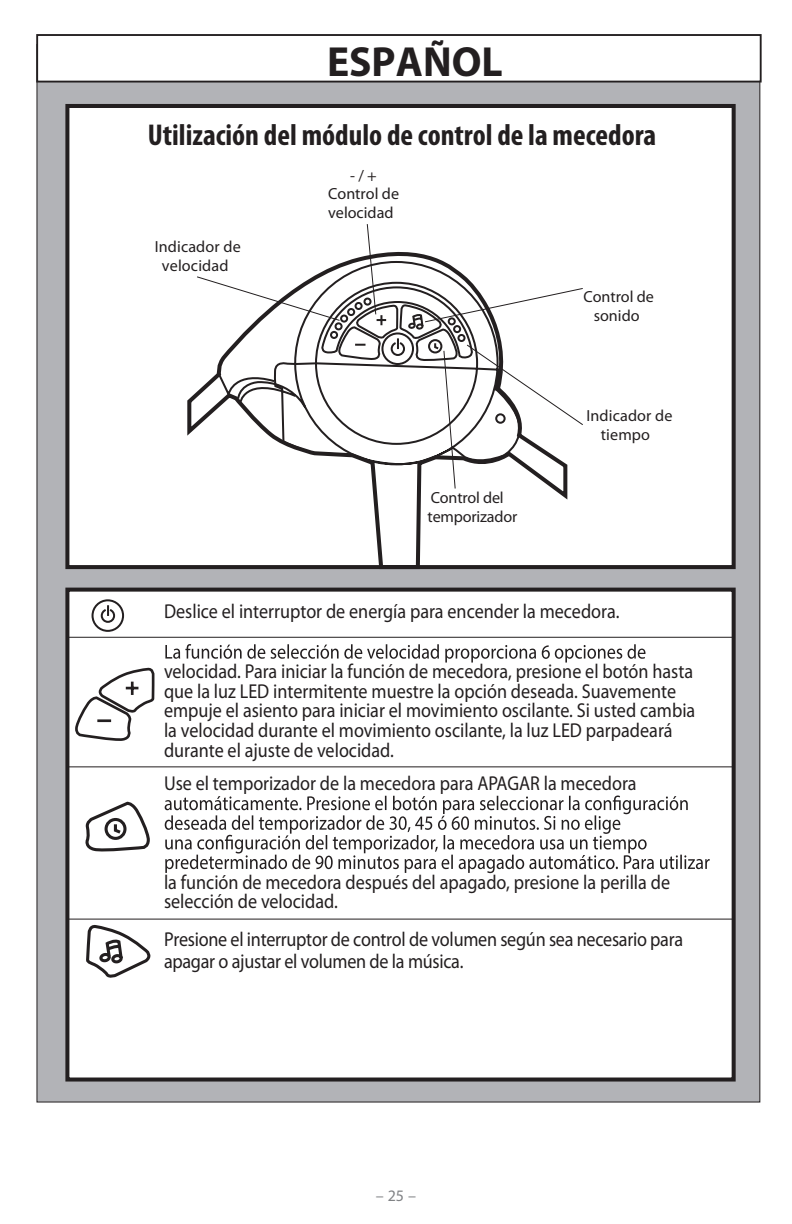
<style>
.page{position:relative;width:792px;height:1224px;background:#fff}
.page>*{position:absolute;margin:0;border:0;box-sizing:border-box;transform-origin:0 0}
.t1{font:700 42.2px "Myriad Pro";color:#231f20}
.t2{font:700 condensed 30.2px "Myriad Pro";color:#231f20}
.t3{font:20.2px/19.6px "Myriad Pro";color:#231f20;scale:.9 1}
.t4{font:16.2px/19.4px "Myriad Pro";color:#231f20;text-align:center}
.t5{font:16px "Myriad Pro";color:#808285}
</style>
<div class="page">
<div style="left:37px;top:44px;width:723px;height:1058px;background:#b2b3b7"></div>
<div style="left:67px;top:106px;width:667px;height:461px;background:#fff"></div>
<div style="left:65px;top:104px;width:671px;height:465px;border:4px solid #231f20"></div>
<div style="left:67px;top:590px;width:667px;height:490px;background:#fff"></div>
<div style="left:65px;top:588px;width:671px;height:494px;border:4px solid #231f20"></div>
<hr style="left:66px;top:637px;width:667px;height:1px;background:#231f20">
<hr style="left:66px;top:766px;width:667px;height:1px;background:#231f20">
<hr style="left:66px;top:919px;width:667px;height:1px;background:#231f20">
<svg style="left:165px;top:796px;width:545px;height:77px"></svg>
<svg style="left:569px;top:288px;width:14px;height:4px"></svg>
<svg style="left:366px;top:224px;width:3px;height:13px"></svg>
<svg style="left:184px;top:237px;width:385px;height:333px"></svg>
<svg style="left:216px;top:260px;width:306px;height:333px"></svg>
<svg style="left:91px;top:599px;width:34px;height:33px"></svg>
<svg style="left:75px;top:667px;width:80px;height:74px"></svg>
<svg style="left:85px;top:801px;width:63px;height:51px"></svg>
<svg style="left:86px;top:925px;width:65px;height:53px"></svg>
<div style="left:37px;top:35px;width:724px;height:47px;background:#fff"></div>
<div style="left:36px;top:34px;width:726px;height:49px;border:2px solid #231f20"></div>
<svg style="left:165px;top:644px;width:481px;height:19px"></svg>
<p class="t1" style="left:327px;top:38px;width:177px">ESPAÑOL</p>
<p class="t2" style="left:148px;top:119px;width:510px">Utilización del módulo de control de la mecedora</p>
<p class="t4" style="left:155px;top:237px;width:88px">Indicador de velocidad</p>
<p class="t4" style="left:328px;top:168px;width:72px;line-height:17px">- / +<br>Control de</p>
<p class="t4" style="left:328px;top:203px;width:67px">velocidad</p>
<p class="t4" style="left:428px;top:488px;width:91px;text-align:left">Control del temporizador</p>
<p class="t4" style="left:583px;top:287px;width:72px">Control de sonido</p>
<p class="t4" style="left:587px;top:406px;width:87px">Indicador de tiempo</p>
<p class="t3" style="left:164px;top:602px;width:508px">Deslice el interruptor de energía para encender la mecedora.</p>
<p class="t3" style="left:164px;top:662px;width:592px">velocidad. Para iniciar la función de mecedora, presione el botón hasta que la luz LED intermitente muestre la opción deseada. Suavemente empuje el asiento para iniciar el movimiento oscilante. Si usted cambia la velocidad durante el movimiento oscilante, la luz LED parpadeará durante el ajuste de velocidad.</p>
<p class="t3" style="left:164px;top:774px;width:527px">Use el temporizador de la mecedora para APAGAR la mecedora</p>
<p class="t3" style="left:164px;top:872px;width:564px">la función de mecedora después del apagado, presione la perilla de selección de velocidad.</p>
<p class="t3" style="left:164px;top:929px;width:578px;line-height:21.8px">Presione el interruptor de control de volumen según sea necesario para apagar o ajustar el volumen de la música.</p>
<p class="t5" style="left:376px;top:1187px;width:42px">– 25 –</p>
</div>
